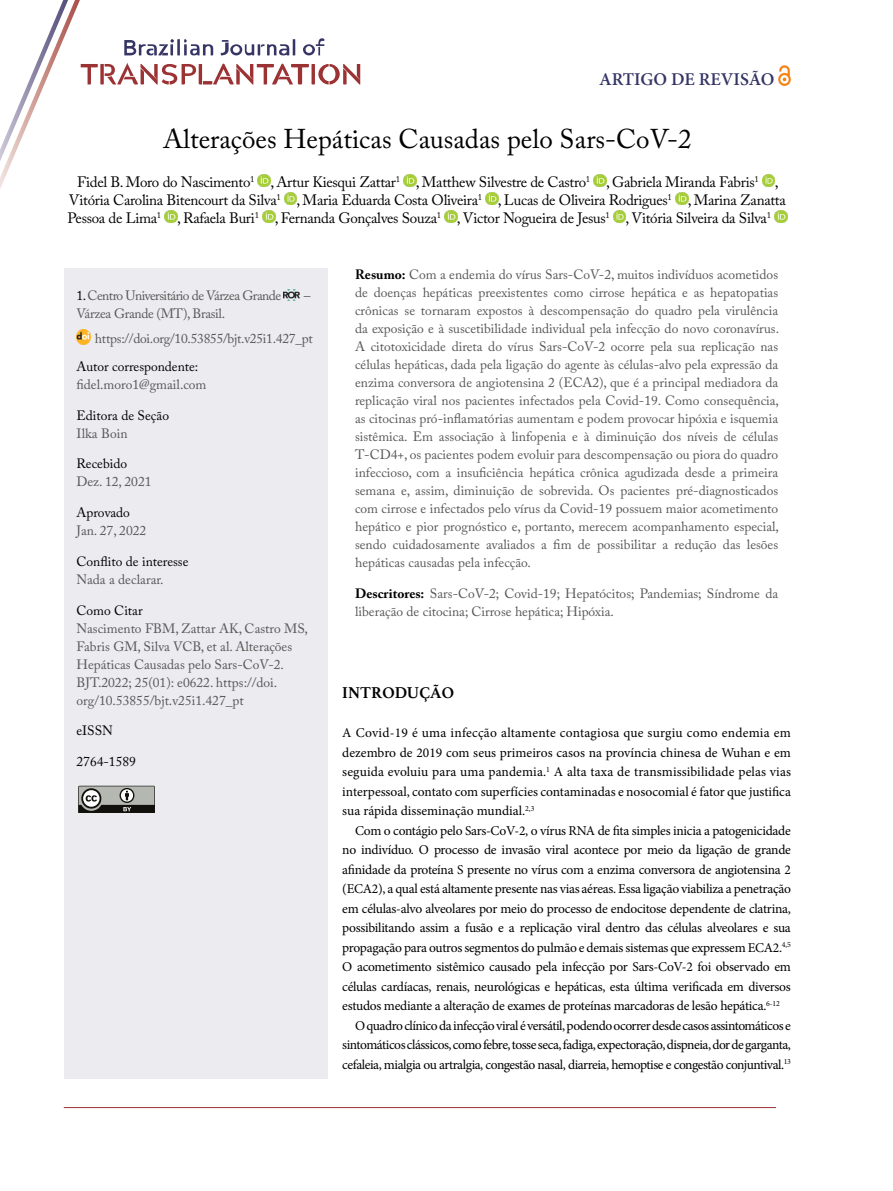
<style>
.page{position:relative;width:893px;height:1191px;background:#fff}
.page>*{position:absolute;margin:0;border:0;box-sizing:border-box;transform-origin:0 0}
.t1{font:27px "Adobe Caslon Pro";color:#000}
.t2{font:600 18px "Minion Pro";color:#353666}
.t3{font:700 16.5px "Athelas";color:#000}
.t4{font:15px/18px "Adobe Caslon Pro";letter-spacing:-.02em;color:#000}
.t5{font:13.5px/18px "Adobe Caslon Pro";color:#575756}
.t6{font:13.5px/19.5px "Minion Pro";letter-spacing:-.025em;color:#000;text-align:justify}
.t7{font:13.5px "Adobe Caslon Pro";color:#000}
.t8{font:13.5px/25.2px "Adobe Caslon Pro";letter-spacing:-.02em;color:#575756}
.t9{font:13.5px "Adobe Caslon Pro";letter-spacing:-.04em;color:#575756}
.s1{color:#000}
.s2{font-weight:700;color:#000}
</style>
<div class="page">
<svg style="left:403px;top:174px;width:13px;height:13px"></svg>
<svg style="left:594px;top:174px;width:12px;height:13px"></svg>
<svg style="left:762px;top:174px;width:13px;height:13px"></svg>
<svg style="left:485px;top:192px;width:13px;height:13px"></svg>
<svg style="left:675px;top:192px;width:13px;height:13px"></svg>
<svg style="left:444px;top:210px;width:13px;height:13px"></svg>
<svg style="left:613px;top:210px;width:13px;height:13px"></svg>
<svg style="left:774px;top:210px;width:13px;height:13px"></svg>
<svg style="left:0;top:0;width:360px;height:223px"></svg>
<div style="left:64px;top:268px;width:263px;height:810px;background:#ebebf0"></div>
<img style="left:283px;top:289px;width:17px;height:12px">
<img style="left:77px;top:330px;width:14px;height:14px">
<svg style="left:78px;top:785px;width:77px;height:28px;background:#81827d"></svg>
<img style="left:778px;top:66px;width:12px;height:19px">
<hr style="left:64px;top:1107px;width:712px;height:1px;background:#9b3134">
<h2 class="t2" style="left:599px;top:67px;width:177px">ARTIGO DE REVISÃO</h2>
<h1 class="t1" style="left:163px;top:122px;width:530px">Alterações Hepáticas Causadas pelo Sars-CoV-2</h1>
<p class="t4" style="left:68px;top:173px;width:720px;text-indent:10px">Fidel B. Moro do Nascimento<sup>1</sup> , Artur Kiesqui Zattar<sup>1</sup> , Matthew Silvestre de Castro<sup>1</sup> , Gabriela Miranda Fabris<sup>1</sup> ,<br>Vitória Carolina Bitencourt da Silva<sup>1</sup> , Maria Eduarda Costa Oliveira<sup>1</sup> , Lucas de Oliveira Rodrigues<sup>1</sup> , Marina Zanatta<br>Pessoa de Lima<sup>1</sup> , Rafaela Buri<sup>1</sup> , Fernanda Gonçalves Souza<sup>1</sup> , Victor Nogueira de Jesus<sup>1</sup> , Vitória Silveira da Silva<sup>1</sup></p>
<p class="t9" style="left:77px;top:287px;width:206px"><span class="s1">1.</span> Centro Universitário de Várzea Grande</p>
<p class="t5" style="left:304px;top:286px;width:8px">–</p>
<p class="t8" style="left:95px;top:300px;width:219px;text-indent:-18px">Várzea Grande (MT), Brasil. https://doi.org/10.53855/bjt.v25i1.427_pt</p>
<p class="t7" style="left:77px;top:358px;width:123px">Autor correspondente:</p>
<p class="t5" style="left:77px;top:375px;width:131px">fidel.moro1@gmail.com</p>
<p class="t7" style="left:77px;top:407px;width:94px">Editora de Seção</p>
<p class="t5" style="left:77px;top:424px;width:52px">Ilka Boin</p>
<p class="t7" style="left:77px;top:456px;width:52px">Recebido</p>
<p class="t5" style="left:77px;top:473px;width:76px">Dez. 12, 2021</p>
<p class="t7" style="left:77px;top:504px;width:55px">Aprovado</p>
<p class="t5" style="left:77px;top:521px;width:71px">Jan. 27, 2022</p>
<p class="t7" style="left:77px;top:553px;width:113px">Conflito de interesse</p>
<p class="t5" style="left:77px;top:570px;width:89px">Nada a declarar.</p>
<p class="t7" style="left:77px;top:602px;width:68px">Como Citar</p>
<p class="t5" style="left:77px;top:619px;width:233px">Nascimento FBM, Zattar AK, Castro MS, Fabris GM, Silva VCB, et al. Alterações Hepáticas Causadas pelo Sars-CoV-2.<br>BJT.2022; 25(01): e0622. https://doi. org/10.53855/bjt.v25i1.427_pt</p>
<p class="t7" style="left:77px;top:723px;width:38px">eISSN</p>
<p class="t7" style="left:77px;top:753px;width:61px">2764-1589</p>
<p class="t5" style="left:355px;top:265px;width:426px;text-align:justify"><span class="s2">Resumo:</span> Com a endemia do vírus Sars-CoV-2, muitos indivíduos acometidos de doenças hepáticas preexistentes como cirrose hepática e as hepatopatias crônicas se tornaram expostos à descompensação do quadro pela virulência da exposição e à suscetibilidade individual pela infecção do novo coronavírus.<br>A citotoxicidade direta do vírus Sars-CoV-2 ocorre pela sua replicação nas células hepáticas, dada pela ligação do agente às células-alvo pela expressão da enzima conversora de angiotensina 2 (ECA2), que é a principal mediadora da replicação viral nos pacientes infectados pela Covid-19. Como consequência, as citocinas pró-inflamatórias aumentam e podem provocar hipóxia e isquemia sistêmica. Em associação à linfopenia e à diminuição dos níveis de células T-CD4+, os pacientes podem evoluir para descompensação ou piora do quadro infeccioso, com a insuficiência hepática crônica agudizada desde a primeira semana e, assim, diminuição de sobrevida. Os pacientes pré-diagnosticados com cirrose e infectados pelo vírus da Covid-19 possuem maior acometimento hepático e pior prognóstico e, portanto, merecem acompanhamento especial, sendo cuidadosamente avaliados a fim de possibilitar a redução das lesões hepáticas causadas pela infecção.</p>
<p class="t5" style="left:355px;top:584px;width:425px"><span class="s2">Descritores:</span> Sars-CoV-2; Covid-19; Hepatócitos; Pandemias; Síndrome da liberação de citocina; Cirrose hepática; Hipóxia.</p>
<p class="t3" style="left:342px;top:679px;width:113px">INTRODUÇÃO</p>
<p class="t6" style="left:342px;top:723px;width:450px">A Covid-19 é uma infecção altamente contagiosa que surgiu como endemia em dezembro de 2019 com seus primeiros casos na província chinesa de Wuhan e em seguida evoluiu para uma pandemia.<sup>1</sup> A alta taxa de transmissibilidade pelas vias interpessoal, contato com superfícies contaminadas e nosocomial é fator que justifica sua rápida disseminação mundial.<sup>2,3</sup></p>
<p class="t6" style="left:355px;top:821px;width:437px">Com o contágio pelo Sars-CoV-2, o vírus RNA de fita simples inicia a patogenicidade</p>
<p class="t6" style="left:342px;top:840px;width:450px">no indivíduo. O processo de invasão viral acontece por meio da ligação de grande</p>
<p class="t6" style="left:342px;top:860px;width:450px">afinidade da proteína S presente no vírus com a enzima conversora de angiotensina 2</p>
<p class="t6" style="left:342px;top:879px;width:450px">(ECA2), a qual está altamente presente nas vias aéreas. Essa ligação viabiliza a penetração</p>
<p class="t6" style="left:342px;top:899px;width:450px">em células-alvo alveolares por meio do processo de endocitose dependente de clatrina,</p>
<p class="t6" style="left:342px;top:918px;width:450px">possibilitando assim a fusão e a replicação viral dentro das células alveolares e sua</p>
<p class="t6" style="left:342px;top:938px;width:450px">propagação para outros segmentos do pulmão e demais sistemas que expressem ECA2.<sup>4,5</sup></p>
<p class="t6" style="left:342px;top:957px;width:450px">O acometimento sistêmico causado pela infecção por Sars-CoV-2 foi observado em</p>
<p class="t6" style="left:342px;top:977px;width:450px">células cardíacas, renais, neurológicas e hepáticas, esta última verificada em diversos</p>
<p class="t6" style="left:342px;top:996px;width:439px">estudos mediante a alteração de exames de proteínas marcadoras de lesão hepática.<sup>6-12</sup></p>
<p class="t6" style="left:355px;top:1016px;width:437px">O quadro clínico da infecção viral é versátil, podendo ocorrer desde casos assintomáticos e</p>
<p class="t6" style="left:342px;top:1035px;width:450px">sintomáticos clássicos, como febre, tosse seca, fadiga, expectoração, dispneia, dor de garganta,</p>
<p class="t6" style="left:342px;top:1055px;width:450px">cefaleia, mialgia ou artralgia, congestão nasal, diarreia, hemoptise e congestão conjuntival.<sup>13</sup></p>
</div>
